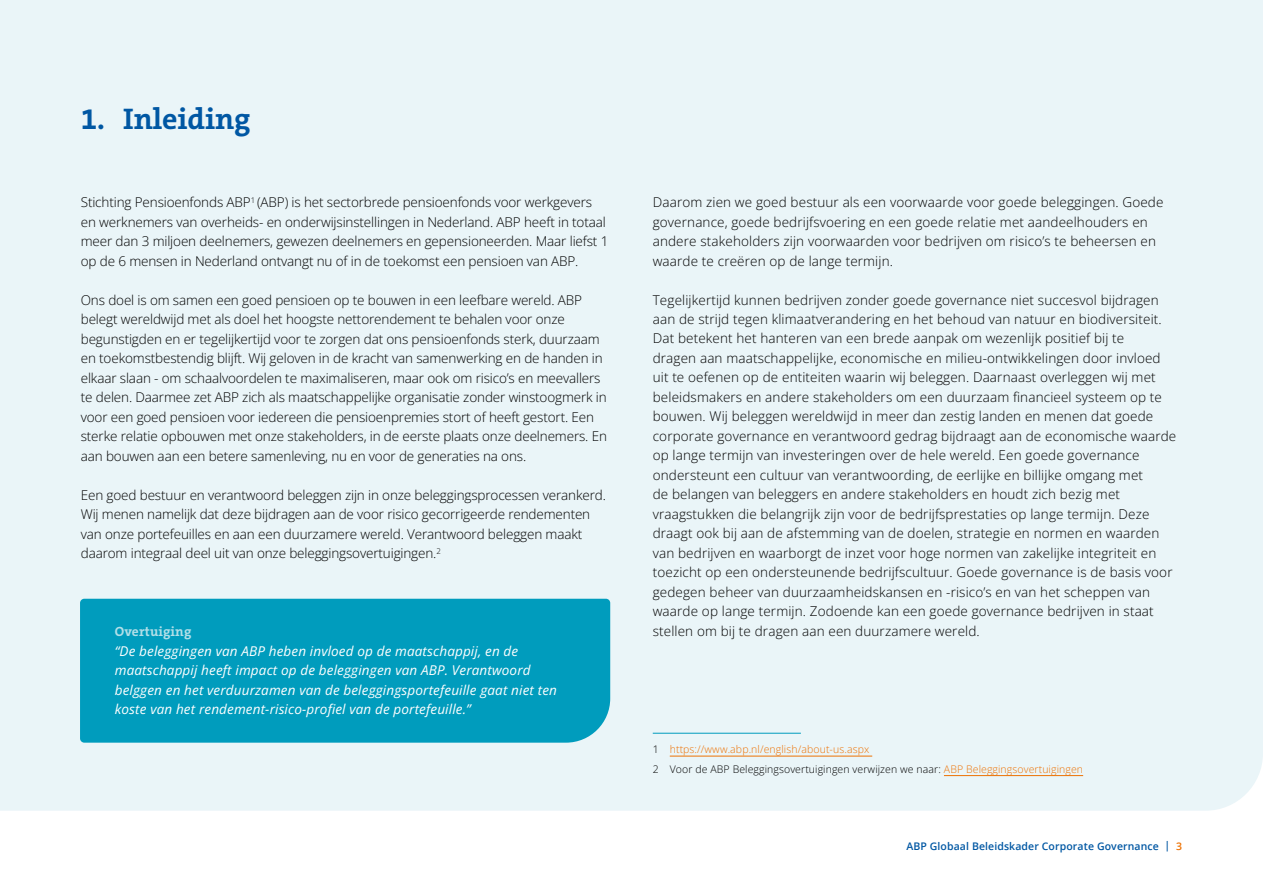
<style>
.page{position:relative;width:1263px;height:893px;background:#fff}
.page>*{position:absolute;margin:0;border:0;box-sizing:border-box;transform-origin:0 0}
.t1{font:700 30px "The Serif B W7";color:#0057a3}
.t2{font:300 13.5px/19.5px "Open Sans";letter-spacing:.01em;color:#000}
.t3{font:300 13.5px/19.5px "Open Sans";letter-spacing:-.01em;color:#000}
.t4{font:italic 13.5px/19.5px "Open Sans";letter-spacing:.01em;color:#fff}
.t5{font:700 13.5px "The Serif B W7";letter-spacing:.01em;color:#b2dfe8}
.t6{font:300 10.5px/19.5px "Open Sans";letter-spacing:.01em;color:#ed7102}
.t7{font:600 10.5px "Open Sans";letter-spacing:.01em;color:#0057a3}
.s1{color:#000}
.s2{color:#ed7102}
</style>
<div class="page">
<div style="left:0;top:0;width:1263px;height:811px;background:#eaf5f8"></div>
<div style="left:80px;top:599px;width:530px;height:144px;background:#009cbd"></div>
<hr style="left:670px;top:756px;width:202px;height:1px;background:#ed7102">
<hr style="left:944px;top:775px;width:139px;height:1px;background:#ed7102">
<hr style="left:653px;top:733px;width:148px;height:1px;background:#009cbd">
<h1 class="t1" style="left:81px;top:99px;width:171px">1. Inleiding</h1>
<p class="t3" style="left:81px;top:192px;width:529px">Stichting Pensioenfonds ABP<sup>1</sup> (ABP) is het sectorbrede pensioenfonds voor werkgevers en werknemers van overheids- en onderwijsinstellingen in Nederland. ABP heeft in totaal meer dan 3 miljoen deelnemers, gewezen deelnemers en gepensioneerden. Maar liefst 1 op de 6 mensen in Nederland ontvangt nu of in de toekomst een pensioen van ABP.</p>
<p class="t3" style="left:81px;top:289px;width:528px">Ons doel is om samen een goed pensioen op te bouwen in een leefbare wereld. ABP belegt wereldwijd met als doel het hoogste nettorendement te behalen voor onze begunstigden en er tegelijkertijd voor te zorgen dat ons pensioenfonds sterk, duurzaam en toekomstbestendig blijft. Wij geloven in de kracht van samenwerking en de handen in elkaar slaan - om schaalvoordelen te maximaliseren, maar ook om risico’s en meevallers te delen. Daarmee zet ABP zich als maatschappelijke organisatie zonder winstoogmerk in voor een goed pensioen voor iedereen die pensioenpremies stort of heeft gestort. Een sterke relatie opbouwen met onze stakeholders, in de eerste plaats onze deelnemers. En aan bouwen aan een betere samenleving, nu en voor de generaties na ons.</p>
<p class="t3" style="left:81px;top:484px;width:527px">Een goed bestuur en verantwoord beleggen zijn in onze beleggingsprocessen verankerd.<br>Wij menen namelijk dat deze bijdragen aan de voor risico gecorrigeerde rendementen van onze portefeuilles en aan een duurzamere wereld. Verantwoord beleggen maakt daarom integraal deel uit van onze beleggingsovertuigingen.<sup>2</sup></p>
<p class="t5" style="left:115px;top:623px;width:78px">Overtuiging</p>
<p class="t4" style="left:115px;top:640px;width:444px">“De beleggingen van ABP heben invloed op de maatschappij, en de maatschappij heeft impact op de beleggingen van ABP. Verantwoord belggen en het verduurzamen van de beleggingsportefeuille gaat niet ten koste van het rendement-risico-profiel van de portefeuille.”</p>
<p class="t2" style="left:653px;top:192px;width:512px">Daarom zien we goed bestuur als een voorwaarde voor goede beleggingen. Goede governance, goede bedrijfsvoering en een goede relatie met aandeelhouders en andere stakeholders zijn voorwaarden voor bedrijven om risico’s te beheersen en waarde te creëren op de lange termijn.</p>
<p class="t2" style="left:653px;top:289px;width:525px">Tegelijkertijd kunnen bedrijven zonder goede governance niet succesvol bijdragen aan de strijd tegen klimaatverandering en het behoud van natuur en biodiversiteit.<br>Dat betekent het hanteren van een brede aanpak om wezenlijk positief bij te<br>dragen aan maatschappelijke, economische en milieu-ontwikkelingen door invloed uit te oefenen op de entiteiten waarin wij beleggen. Daarnaast overleggen wij met beleidsmakers en andere stakeholders om een duurzaam financieel systeem op te bouwen. Wij beleggen wereldwijd in meer dan zestig landen en menen dat goede corporate governance en verantwoord gedrag bijdraagt aan de economische waarde op lange termijn van investeringen over de hele wereld. Een goede governance ondersteunt een cultuur van verantwoording, de eerlijke en billijke omgang met<br>de belangen van beleggers en andere stakeholders en houdt zich bezig met vraagstukken die belangrijk zijn voor de bedrijfsprestaties op lange termijn. Deze draagt ook bij aan de afstemming van de doelen, strategie en normen en waarden van bedrijven en waarborgt de inzet voor hoge normen van zakelijke integriteit en toezicht op een ondersteunende bedrijfscultuur. Goede governance is de basis voor gedegen beheer van duurzaamheidskansen en -risico’s en van het scheppen van waarde op lange termijn. Zodoende kan een goede governance bedrijven in staat stellen om bij te dragen aan een duurzamere wereld.</p>
<p class="t6" style="left:653px;top:739px;width:432px"><span class="s1">1</span> https://www.abp.nl/english/about-us.aspx<br><span class="s1">2 Voor de ABP Beleggingsovertuigingen verwijzen we naar:</span> ABP Beleggingsovertuigingen</p>
<p class="t7" style="left:906px;top:839px;width:277px">ABP Globaal Beleidskader Corporate Governance | <span class="s2">3</span></p>
</div>
